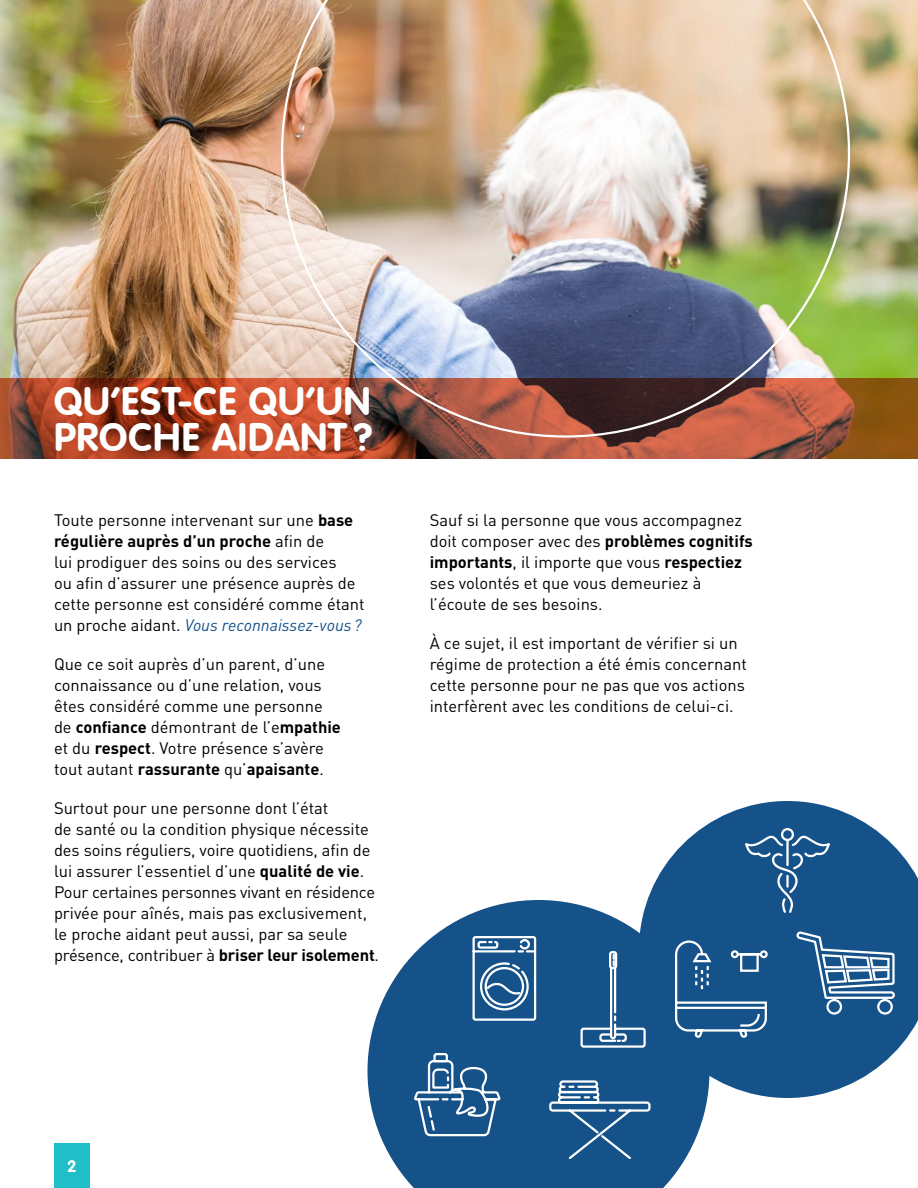
<style>
.page{position:relative;width:918px;height:1188px;background:#fff}
.page>*{position:absolute;margin:0;border:0;box-sizing:border-box;transform-origin:0 0}
.t1{font:700 39px/36px "VAG Rounded";letter-spacing:.025em;color:#fff}
.t2{font:16.5px/21px "DINOT";color:#000}
.t3{font:700 16.5px "VAG Rounded";color:#fff}
.s1{font-weight:700}
.s2{font-style:italic;color:#155289}
</style>
<div class="page">
<svg style="left:368px;top:900px;width:340px;height:288px;fill:#155289"></svg>
<svg style="left:639px;top:801px;width:279px;height:297px;fill:#155289"></svg>
<img style="left:0;top:0;width:918px;height:378px">
<svg style="left:0;top:378px;width:918px;height:81px;background:#9f4727"></svg>
<img style="left:281px;top:0;width:569px;height:438px">
<div style="left:781px;top:828px;width:13px;height:13px;border:2px solid #fff;border-radius:50%"></div>
<svg style="left:674px;top:835px;width:222px;height:204px;background:#2b6294"></svg>
<svg style="left:579px;top:950px;width:68px;height:99px;background:#336898"></svg>
<svg style="left:471px;top:935px;width:66px;height:87px"></svg>
<svg style="left:413px;top:1052px;width:89px;height:85px;background:#40729e"></svg>
<svg style="left:548px;top:1079px;width:104px;height:82px;background:#356a99"></svg>
<div style="left:54px;top:1143px;width:36px;height:45px;background:#20bec6"></div>
<h1 class="t1" style="left:54px;top:383px;width:320px">QU’EST-CE QU’UN<br>PROCHE AIDANT ?</h1>
<p class="t2" style="left:54px;top:508px;width:312px">Toute personne intervenant sur une <span class="s1">base régulière auprès d’un proche</span> afin de<br>lui prodiguer des soins ou des services<br>ou afin d’assurer une présence auprès de cette personne est considéré comme étant un proche aidant. <span class="s2">Vous reconnaissez-vous ?</span></p>
<p class="t2" style="left:54px;top:653px;width:289px">Que ce soit auprès d’un parent, d’une connaissance ou d’une relation, vous êtes considéré comme une personne de <span class="s1">confiance</span> démontrant de l’e<span class="s1">mpathie </span>et du <span class="s1">respect</span>. Votre présence s’avère tout autant <span class="s1">rassurante</span> qu’<span class="s1">apaisante</span>.</p>
<p class="t2" style="left:54px;top:797px;width:327px">Surtout pour une personne dont l’état<br>de santé ou la condition physique nécessite des soins réguliers, voire quotidiens, afin de lui assurer l’essentiel d’une <span class="s1">qualité de vie</span>.<br>Pour certaines personnes vivant en résidence privée pour aînés, mais pas exclusivement, le proche aidant peut aussi, par sa seule présence, contribuer à <span class="s1">briser leur isolement</span>.</p>
<p class="t2" style="left:430px;top:509px;width:325px">Sauf si la personne que vous accompagnez doit composer avec des <span class="s1">problèmes cognitifs importants</span>, il importe que vous <span class="s1">respectiez </span>ses volontés et que vous demeuriez à l’écoute de ses besoins.</p>
<p class="t2" style="left:430px;top:632px;width:319px">À ce sujet, il est important de vérifier si un régime de protection a été émis concernant cette personne pour ne pas que vos actions interfèrent avec les conditions de celui-ci.</p>
<p class="t3" style="left:67px;top:1156px;width:11px">2</p>
</div>
